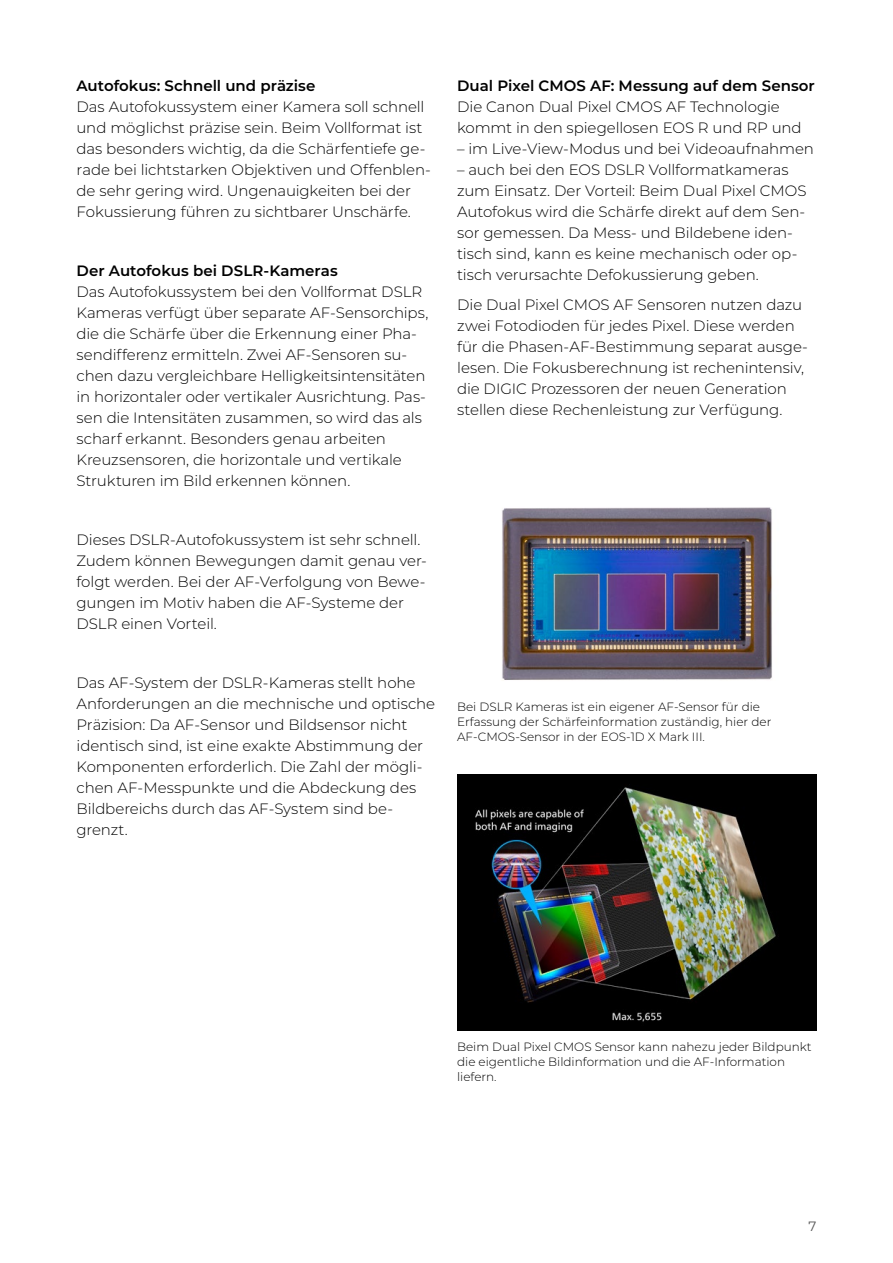
<style>
.page{position:relative;width:893px;height:1263px;background:#fff}
.page>*{position:absolute;margin:0;border:0;box-sizing:border-box;transform-origin:0 0}
.Body{font:300 15px/21px "Montserrat";letter-spacing:-.005em;color:#000}
.t1{font:13.5px "Montserrat";color:#565656}
.BU{font:300 12px/15px "Montserrat";color:#000}
.s1{font-weight:600}
</style>
<div class="page">
<img style="left:502px;top:507px;width:270px;height:173px">
<img style="left:457px;top:774px;width:359px;height:257px">
<p class="Body" style="left:77px;top:75px;width:356px"><span class="s1">Autofokus: Schnell und präzise<br></span>Das Autofokussystem einer Kamera soll schnell und möglichst präzise sein. Beim Vollformat ist das besonders wichtig, da die Schärfentiefe ge&shy;rade bei lichtstarken Objektiven und Offenblen&shy;de sehr gering wird. Ungenauigkeiten bei der Fokussierung führen zu sichtbarer Unschärfe.</p>
<p class="Body" style="left:77px;top:260px;width:353px"><span class="s1">Der Autofokus bei DSLR-Kameras<br></span>Das Autofokussystem bei den Vollformat DSLR Kameras verfügt über separate AF-Sensorchips, die die Schärfe über die Erkennung einer Pha&shy;sendifferenz ermitteln. Zwei AF-Sensoren su&shy;chen dazu vergleichbare Helligkeitsintensitäten in horizontaler oder vertikaler Ausrichtung. Pas&shy;sen die Intensitäten zusammen, so wird das als scharf erkannt. Besonders genau arbeiten Kreuzsensoren, die horizontale und vertikale Strukturen im Bild erkennen können.</p>
<p class="Body" style="left:77px;top:529px;width:352px">Dieses DSLR-Autofokussystem ist sehr schnell.<br>Zudem können Bewegungen damit genau ver&shy;folgt werden. Bei der AF-Verfolgung von Bewe&shy;gungen im Motiv haben die AF-Systeme der DSLR einen Vorteil.</p>
<p class="Body" style="left:77px;top:672px;width:360px">Das AF-System der DSLR-Kameras stellt hohe Anforderungen an die mechnische und optische Präzision: Da AF-Sensor und Bildsensor nicht identisch sind, ist eine exakte Abstimmung der Komponenten erforderlich. Die Zahl der mögli&shy;chen AF-Messpunkte und die Abdeckung des Bildbereichs durch das AF-System sind be&shy;grenzt.</p>
<p class="Body" style="left:457px;top:75px;width:359px"><span class="s1">Dual Pixel CMOS AF: Messung auf dem Sensor<br></span>Die Canon Dual Pixel CMOS AF Technologie kommt in den spiegellosen EOS R und RP und</p>
<p class="Body" style="left:457px;top:138px;width:358px">– im Live-View-Modus und bei Videoaufnahmen</p>
<p class="Body" style="left:457px;top:159px;width:351px">– auch bei den EOS DSLR Vollformatkameras zum Einsatz. Der Vorteil: Beim Dual Pixel CMOS Autofokus wird die Schärfe direkt auf dem Sen&shy;sor gemessen. Da Mess- und Bildebene iden&shy;tisch sind, kann es keine mechanisch oder op&shy;tisch verursachte Defokussierung geben.</p>
<p class="Body" style="left:457px;top:293px;width:352px">Die Dual Pixel CMOS AF Sensoren nutzen dazu zwei Fotodioden für jedes Pixel. Diese werden für die Phasen-AF-Bestimmung separat ausge&shy;lesen. Die Fokusberechnung ist rechenintensiv, die DIGIC Prozessoren der neuen Generation stellen diese Rechenleistung zur Verfügung.</p>
<p class="BU" style="left:457px;top:699px;width:316px">Bei DSLR Kameras ist ein eigener AF-Sensor für die<br>Erfassung der Schärfeinformation zuständig, hier der<br>AF-CMOS-Sensor in der EOS-1D X Mark III.</p>
<p class="BU" style="left:457px;top:1039px;width:356px">Beim Dual Pixel CMOS Sensor kann nahezu jeder Bildpunkt die eigentliche Bildinformation und die AF-Information liefern.</p>
<p class="t1" style="left:808px;top:1217px;width:9px">7</p>
</div>
